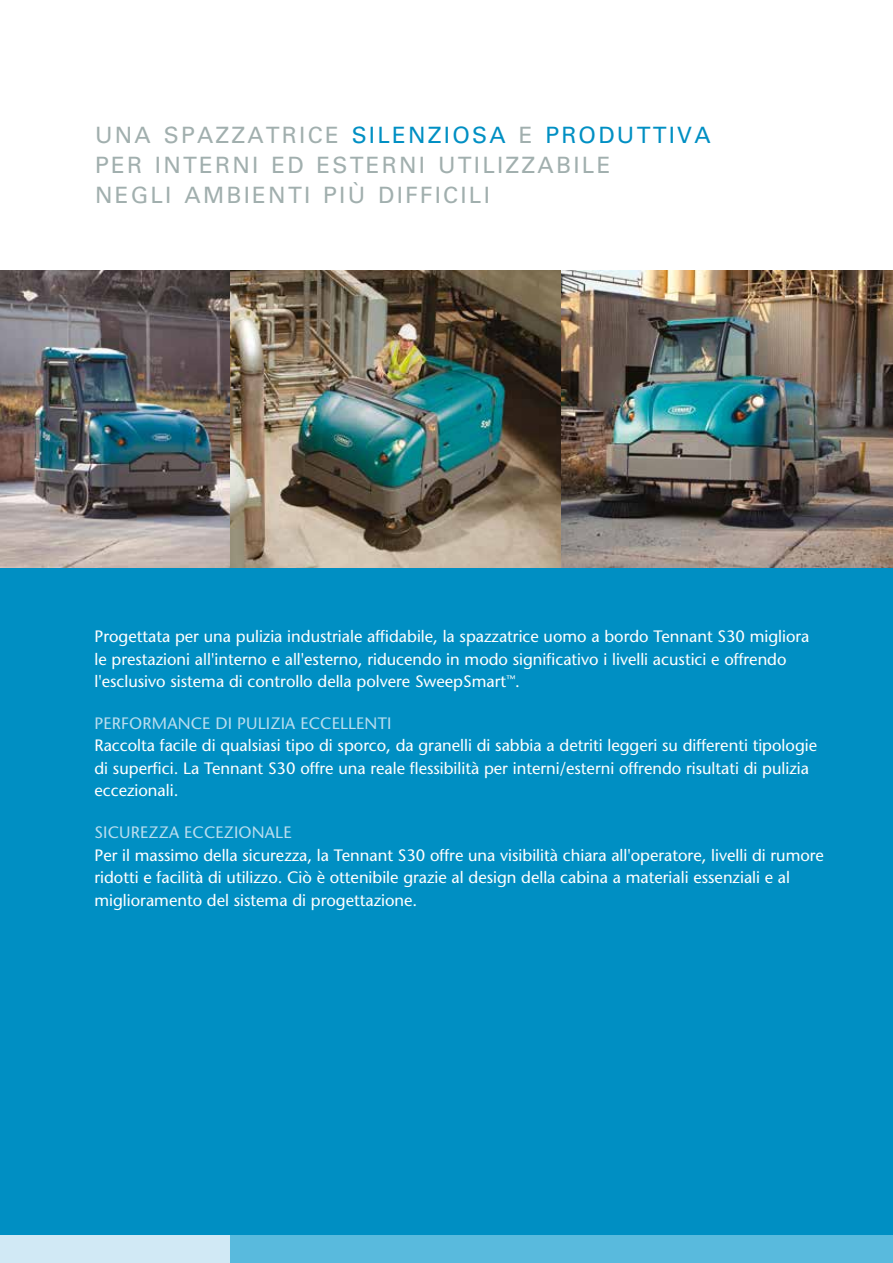
<style>
.page{position:relative;width:893px;height:1263px;background:#fff}
.page>*{position:absolute;margin:0;border:0;box-sizing:border-box;transform-origin:0 0}
.t1{font:22.5px/30px "Univers LT Std";letter-spacing:.1em;color:#a1afae}
.t2{font:500 16.5px/22.5px "Stone Sans Std";color:#fff}
.t3{font:500 16.5px "Stone Sans Std";letter-spacing:.01em;color:#b8ddef}
.s1{color:#008fc3}
</style>
<div class="page">
<div style="left:0;top:271px;width:893px;height:992px;background:#008fc3"></div>
<img style="left:230px;top:271px;width:332px;height:297px">
<img style="left:562px;top:271px;width:331px;height:297px">
<img style="left:0;top:271px;width:230px;height:297px">
<div style="left:216px;top:1236px;width:677px;height:27px;background:#59badd"></div>
<div style="left:0;top:1236px;width:230px;height:27px;background:#d1e9f5"></div>
<h1 class="t1" style="left:95px;top:120px;width:617px">UNA SPAZZATRICE <span class="s1">SILENZIOSA</span> E <span class="s1">PRODUTTIVA<br></span>PER INTERNI ED ESTERNI UTILIZZABILE<br>NEGLI AMBIENTI PIÙ DIFFICILI</h1>
<p class="t2" style="left:94px;top:625px;width:716px">Progettata per una pulizia industriale affidabile, la spazzatrice uomo a bordo Tennant S30 migliora le prestazioni all'interno e all'esterno, riducendo in modo significativo i livelli acustici e offrendo l'esclusivo sistema di controllo della polvere SweepSmart<sup>™</sup>.</p>
<p class="t3" style="left:94px;top:713px;width:298px">PERFORMANCE DI PULIZIA ECCELLENTI</p>
<p class="t2" style="left:94px;top:734px;width:724px">Raccolta facile di qualsiasi tipo di sporco, da granelli di sabbia a detriti leggeri su differenti tipologie di superfici. La Tennant S30 offre una reale flessibilità per interni/esterni offrendo risultati di pulizia eccezionali.</p>
<p class="t3" style="left:94px;top:822px;width:199px">SICUREZZA ECCEZIONALE</p>
<p class="t2" style="left:94px;top:844px;width:731px">Per il massimo della sicurezza, la Tennant S30 offre una visibilità chiara all'operatore, livelli di rumore ridotti e facilità di utilizzo. Ciò è ottenibile grazie al design della cabina a materiali essenziali e al miglioramento del sistema di progettazione.</p>
</div>
